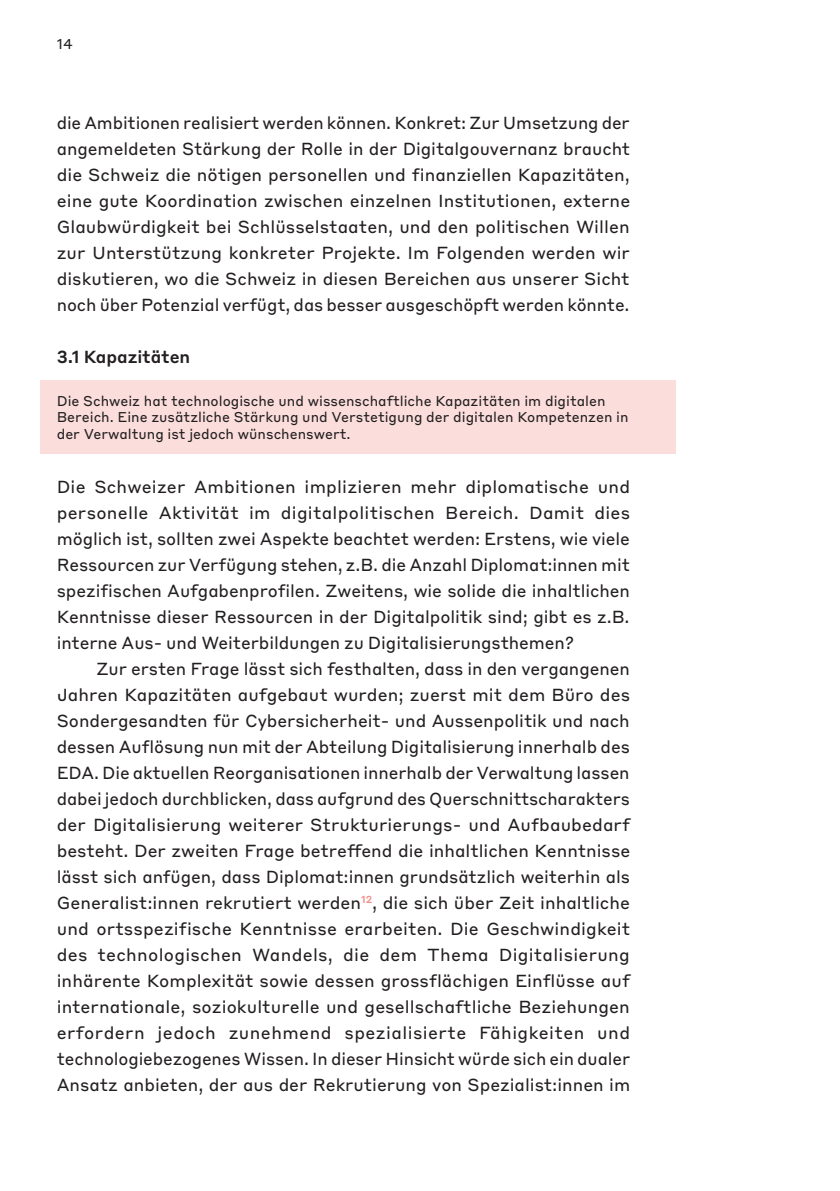
<style>
.page{position:relative;width:840px;height:1191px;background:#fff}
.page>*{position:absolute;margin:0;border:0;box-sizing:border-box;transform-origin:0 0}
.Lauftext_Einspalter{font:17.2px/26px "Styrene B";letter-spacing:-.005em;color:#231f20;text-align:justify}
.Lauftext_Zwischentit{font:500 17.2px "Styrene B";letter-spacing:-.005em;color:#231f20}
.Marginal_Tabellen_In{font:14px/16.8px "Styrene B";color:#231f20}
.s1{color:#222}
</style>
<div class="page">
<div style="left:40px;top:380px;width:635px;height:74px;background:#fbdddc"></div>
<p class="Marginal_Tabellen_In" style="left:57px;top:34px;width:18px">14</p>
<p class="Lauftext_Einspalter" style="left:57px;top:108px;width:574px">die Ambitionen realisiert werden können. Konkret: Zur Umsetzung der angemeldeten Stärkung der Rolle in der Digitalgouvernanz braucht die Schweiz <span class="s1">die</span> nötigen personellen und finanziellen Kapazitäten, eine gute Koordination zwischen einzelnen Institutionen, externe Glaubwürdigkeit bei Schlüsselstaaten, und den politischen Willen zur Unterstützung konkreter Projekte. Im Folgenden werden wir diskutieren, wo die Schweiz in diesen Bereichen aus unserer Sicht noch über Potenzial verfügt, das besser ausgeschöpft werden könnte.</p>
<p class="Lauftext_Zwischentit" style="left:57px;top:342px;width:135px">3.1 Kapazitäten</p>
<p class="Marginal_Tabellen_In" style="left:57px;top:391px;width:573px">Die Schweiz hat technologische und wissenschaftliche Kapazitäten im digitalen<br>Bereich. Eine zusätzliche Stärkung und Verstetigung der digitalen Kompetenzen in der Verwaltung ist jedoch wünschenswert.</p>
<p class="Lauftext_Einspalter" style="left:57px;top:472px;width:574px">Die Schweizer Ambitionen implizieren mehr diplomatische und personelle Aktivität im digitalpolitischen Bereich. Damit dies möglich ist, sollten zwei Aspekte beachtet werden: Erstens, wie viele Ressourcen zur Verfügung stehen, z.B. die Anzahl Diplomat:innen mit spezifischen Aufgabenprofilen. Zweitens, wie solide die inhaltlichen Kenntnisse dieser Ressourcen in der Digitalpolitik sind; gibt es z.B. interne Aus- und Weiterbildungen zu Digitalisierungsthemen?</p>
<p class="Lauftext_Einspalter" style="left:57px;top:654px;width:574px;text-indent:40px">Zur ersten Frage lässt sich festhalten, dass in den vergangenen Jahren Kapazitäten aufgebaut wurden; zuerst mit dem Büro des Sondergesandten für Cybersicherheit- und Aussenpolitik und nach dessen Auflösung nun mit der Abteilung Digitalisierung innerhalb des EDA. Die aktuellen Reorganisationen innerhalb der Verwaltung lassen dabei jedoch durchblicken, dass aufgrund des Querschnittscharakters der Digitalisierung weiterer Strukturierungs- und Aufbaubedarf besteht. Der zweiten Frage betreffend die inhaltlichen Kenntnisse lässt sich anfügen, dass Diplomat:innen grundsätzlich weiterhin als Generalist:innen rekrutiert werden<sup>12</sup>, die sich über Zeit inhaltliche und ortsspezifische Kenntnisse erarbeiten. Die Geschwindigkeit des technologischen Wandels, die dem Thema Digitalisierung inhärente Komplexität sowie dessen grossflächigen Einflüsse auf internationale, soziokulturelle und gesellschaftliche Beziehungen erfordern jedoch zunehmend spezialisierte Fähigkeiten und technologiebezogenes Wissen. In dieser Hinsicht würde sich ein dualer Ansatz anbieten, der aus der Rekrutierung von Spezialist:innen im</p>
</div>
